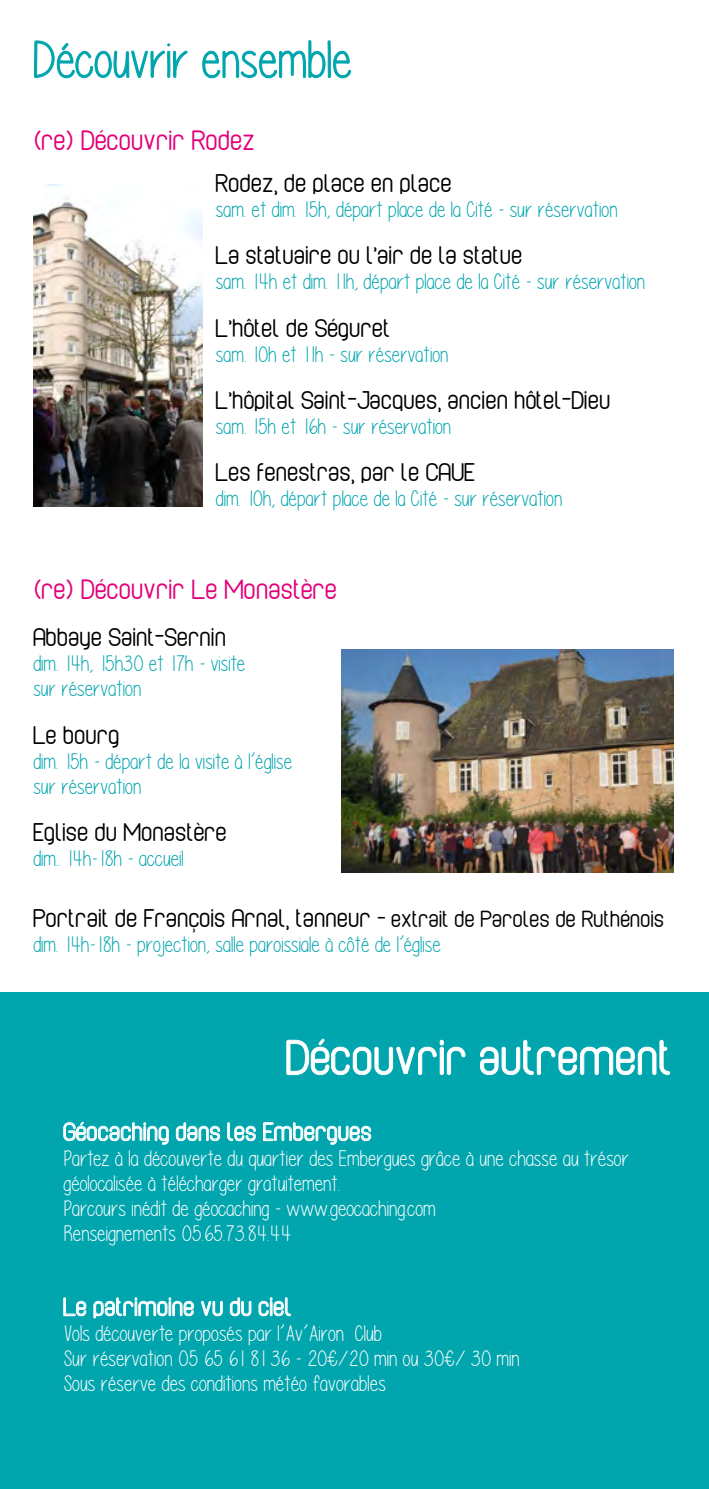
<style>
.page{position:relative;width:709px;height:1489px;background:#fff}
.page>*{position:absolute;margin:0;border:0;box-sizing:border-box;transform-origin:0 0}
.t1{font:52.5px "Cabo Rounded";color:#fff}
.t2{font:52.5px "Please write me a song";color:#00a5ae}
.t3{font:30px "Cabo Rounded";color:#e2007a}
.t4{font:27.5px "Cabo Rounded";color:#000}
.t5{font:27.5px "Cabo Rounded";color:#fff}
.t6{font:22.5px/25px "Please write me a song";color:#00a5ae}
.t7{font:22.5px/25px "Please write me a song";color:#fff}
.s1{font-size:25px}
</style>
<div class="page">
<div style="left:0;top:992px;width:709px;height:496px;background:#00a5ae"></div>
<svg style="left:34px;top:40px;width:154px;height:39px"></svg>
<svg style="left:202px;top:40px;width:149px;height:39px"></svg>
<img style="left:342px;top:649px;width:331px;height:223px">
<img style="left:34px;top:185px;width:169px;height:322px">
<svg style="left:286px;top:1038px;width:179px;height:37px"></svg>
<svg style="left:480px;top:1039px;width:190px;height:36px"></svg>
<svg style="left:63px;top:1121px;width:106px;height:24px"></svg>
<svg style="left:175px;top:1122px;width:197px;height:23px"></svg>
<svg style="left:63px;top:1297px;width:24px;height:19px"></svg>
<svg style="left:93px;top:1297px;width:130px;height:21px"></svg>
<svg style="left:229px;top:1297px;width:23px;height:19px"></svg>
<svg style="left:258px;top:1297px;width:33px;height:19px"></svg>
<h1 class="t2" style="left:34px;top:32px;width:320px">Découvrir ensemble</h1>
<h2 class="t3" style="left:34px;top:124px;width:224px">(re) Découvrir Rodez</h2>
<p class="t4" style="left:216px;top:169px;width:238px">Rodez, de place en place</p>
<p class="t6" style="left:216px;top:197px;width:403px">sam. et dim. 15h, départ place de la Cité - sur réservation</p>
<p class="t4" style="left:216px;top:241px;width:308px">La statuaire ou l`air de la statue</p>
<p class="t6" style="left:216px;top:269px;width:431px">sam. 14h et dim. 11h, départ place de la Cité - sur réservation</p>
<p class="t4" style="left:216px;top:313px;width:176px">L`hôtel de Séguret</p>
<p class="t6" style="left:216px;top:342px;width:234px">sam. 10h et 11h - sur réservation</p>
<p class="t4" style="left:216px;top:386px;width:396px">L`hôpital Saint-Jacques, ancien hôtel-Dieu</p>
<p class="t6" style="left:216px;top:414px;width:237px">sam. 15h et 16h - sur réservation</p>
<p class="t4" style="left:216px;top:458px;width:261px">Les fenestras, par le CAUE</p>
<p class="t6" style="left:216px;top:486px;width:348px">dim. 10h, départ place de la Cité - sur réservation</p>
<h2 class="t3" style="left:34px;top:574px;width:306px">(re) Découvrir Le Monastère</h2>
<p class="t4" style="left:34px;top:623px;width:195px">Abbaye Saint-Sernin</p>
<p class="t6" style="left:34px;top:651px;width:213px">dim. 14h, 15h30 et 17h - visite sur réservation</p>
<p class="t4" style="left:34px;top:720px;width:88px">Le bourg</p>
<p class="t6" style="left:34px;top:748px;width:260px">dim. 15h - départ de la visite à l’église sur réservation</p>
<p class="t4" style="left:34px;top:817px;width:196px">Eglise du Monastère</p>
<p class="t6" style="left:34px;top:845px;width:152px">dim.. 14h-18h - accueil</p>
<p class="t4" style="left:34px;top:904px;width:633px">Portrait de François Arnal, tanneur <span class="s1">- extrait de Paroles de Ruthénois</span></p>
<p class="t6" style="left:34px;top:932px;width:409px">dim. 14h-18h - projection, salle paroissiale à côté de l’église</p>
<h1 class="t1" style="left:287px;top:1030px;width:388px">Découvrir autrement</h1>
<p class="t5" style="left:64px;top:1117px;width:310px">Géocaching dans les Embergues</p>
<p class="t7" style="left:64px;top:1145px;width:567px">Partez à la découverte du quartier des Embergues grâce à une chasse au trésor géolocalisée à télécharger gratuitement.<br>Parcours inédit de géocaching - www.geocaching.com<br>Renseignements 05.65.73.84.44</p>
<p class="t5" style="left:64px;top:1292px;width:230px">Le patrimoine vu du ciel</p>
<p class="t7" style="left:64px;top:1320px;width:458px">Vols découverte proposés par l’Av’Airon Club<br>Sur réservation 05 65 61 81 36 - 20€/20 min ou 30€/ 30 min<br>Sous réserve des conditions météo favorables</p>
</div>
